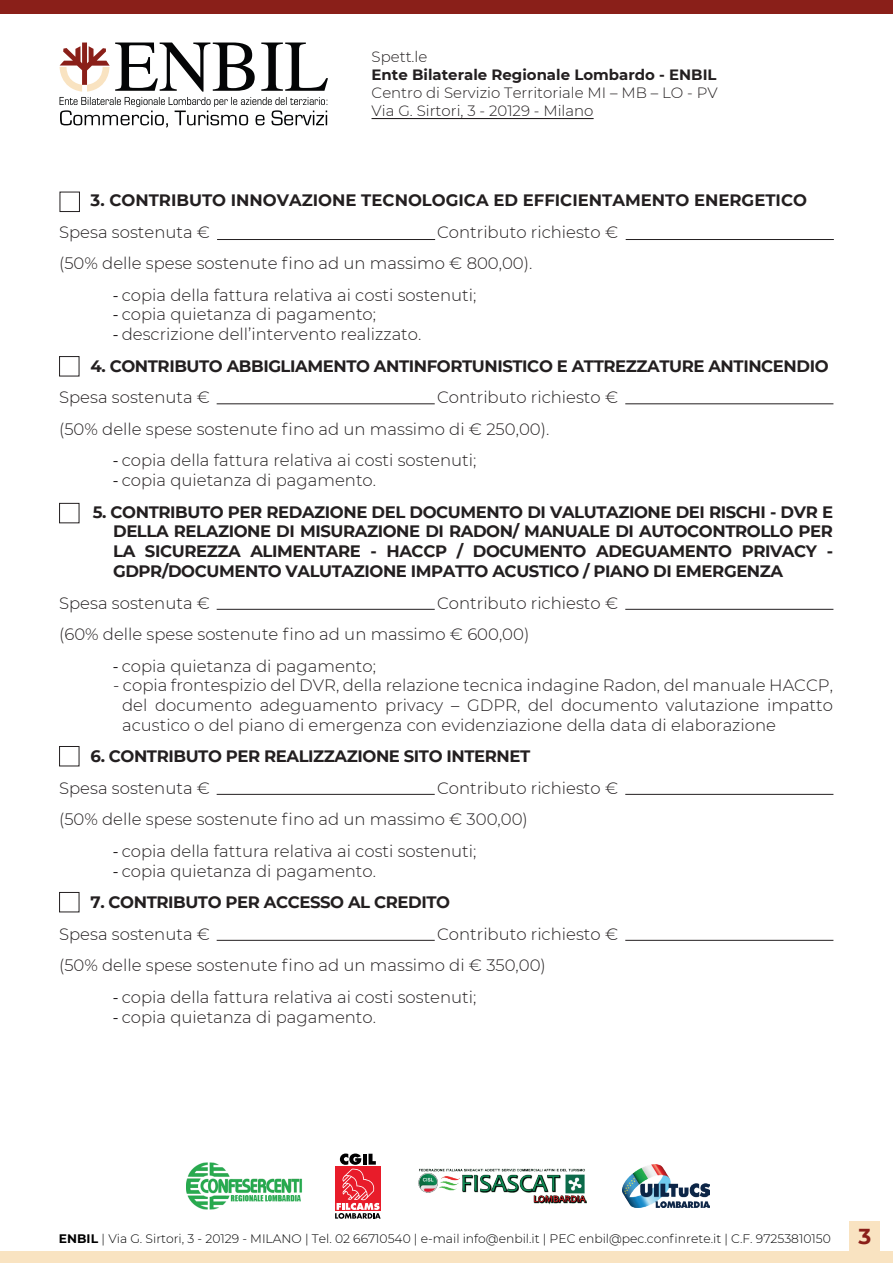
<style>
.page{position:relative;width:893px;height:1263px;background:#fff}
.page>*{position:absolute;margin:0;border:0;box-sizing:border-box;transform-origin:0 0}
.t1{font:700 21.6px "Montserrat";color:#8a1f19}
.t2{font:300 16.5px/31.5px "Montserrat";color:#231f20}
.t3{font:700 16.5px/19.8px "Montserrat";letter-spacing:-.025em;color:#231f20;text-align:justify}
.t4{font:700 16.5px "Montserrat";color:#231f20}
.t5{font:300 15px/18px "Montserrat";color:#231f20}
.t6{font:700 15px "Montserrat";color:#231f20}
.t7{font:300 12.3px "Montserrat";color:#000001}
.s1{font-family:"Myriad Pro";font-weight:400}
.s2{font-weight:700}
</style>
<div class="page">
<div style="left:60px;top:192px;width:20px;height:20px;border:1px solid #231f20"></div>
<hr style="left:217px;top:239px;width:218px;height:1px;background:#231f20">
<hr style="left:626px;top:239px;width:208px;height:1px;background:#231f20">
<div style="left:59px;top:503px;width:20px;height:20px;border:1px solid #231f20"></div>
<hr style="left:217px;top:609px;width:218px;height:1px;background:#231f20">
<hr style="left:625px;top:609px;width:208px;height:1px;background:#231f20">
<div style="left:59px;top:746px;width:20px;height:20px;border:1px solid #231f20"></div>
<hr style="left:217px;top:794px;width:218px;height:1px;background:#231f20">
<hr style="left:625px;top:794px;width:208px;height:1px;background:#231f20">
<div style="left:59px;top:892px;width:20px;height:20px;border:1px solid #231f20"></div>
<hr style="left:217px;top:940px;width:218px;height:1px;background:#231f20">
<hr style="left:625px;top:940px;width:208px;height:1px;background:#231f20">
<div style="left:59px;top:356px;width:20px;height:20px;border:1px solid #231f20"></div>
<hr style="left:217px;top:403px;width:218px;height:1px;background:#231f20">
<hr style="left:625px;top:403px;width:208px;height:1px;background:#231f20">
<div style="left:0;top:0;width:893px;height:13px;background:#8a1f19"></div>
<div style="left:0;top:1251px;width:893px;height:12px;background:#f9e3c1"></div>
<svg style="left:59px;top:43px;width:269px;height:84px"></svg>
<svg style="left:335px;top:1153px;width:46px;height:66px"></svg>
<img style="left:622px;top:1165px;width:87px;height:42px">
<img style="left:418px;top:1168px;width:169px;height:37px">
<img style="left:187px;top:1162px;width:116px;height:48px">
<hr style="left:372px;top:118px;width:222px;height:1px;background:#231f20">
<div style="left:850px;top:1221px;width:30px;height:30px;background:#f9e3c1"></div>
<p class="t5" style="left:372px;top:47px;width:57px">Spett.le</p>
<p class="t6" style="left:372px;top:64px;width:346px">Ente Bilaterale Regionale Lombardo - ENBIL</p>
<p class="t5" style="left:372px;top:83px;width:348px">Centro di Servizio Territoriale MI – MB – LO - PV<br>Via G. Sirtori, 3 - 20129 - Milano</p>
<p class="t4" style="left:91px;top:188px;width:718px">3. CONTRIBUTO INNOVAZIONE TECNOLOGICA ED EFFICIENTAMENTO ENERGETICO</p>
<p class="t2" style="left:59px;top:216px;width:152px">Spesa sostenuta €</p>
<p class="t2" style="left:59px;top:216px;width:561px;text-indent:378px">Contributo richiesto € (50% delle spese sostenute fino ad un massimo € 800,00).</p>
<p class="t2" style="left:113px;top:279px;width:365px"><span class="s1">-</span> copia della fattura relativa ai costi sostenuti;</p>
<p class="t2" style="left:113px;top:298px;width:264px"><span class="s1">-</span> copia quietanza di pagamento;</p>
<p class="t2" style="left:113px;top:318px;width:310px"><span class="s1">-</span> descrizione dell’intervento realizzato.</p>
<p class="t3" style="left:91px;top:355px;width:740px">4. CONTRIBUTO ABBIGLIAMENTO ANTINFORTUNISTICO E ATTREZZATURE ANTINCENDIO</p>
<p class="t2" style="left:59px;top:381px;width:152px">Spesa sostenuta €</p>
<p class="t2" style="left:59px;top:381px;width:561px;text-indent:378px">Contributo richiesto € (50% delle spese sostenute fino ad un massimo di € 250,00).</p>
<p class="t2" style="left:113px;top:444px;width:365px"><span class="s1">-</span> copia della fattura relativa ai costi sostenuti;</p>
<p class="t2" style="left:113px;top:464px;width:264px"><span class="s1">-</span> copia quietanza di pagamento.</p>
<p class="t3" style="left:113px;top:501px;width:721px;text-indent:-20px">5. CONTRIBUTO PER REDAZIONE DEL DOCUMENTO DI VALUTAZIONE DEI RISCHI - DVR E DELLA RELAZIONE DI MISURAZIONE DI RADON/ MANUALE DI AUTOCONTROLLO PER LA SICUREZZA ALIMENTARE - HACCP / DOCUMENTO ADEGUAMENTO PRIVACY - GDPR/DOCUMENTO VALUTAZIONE IMPATTO ACUSTICO / PIANO DI EMERGENZA</p>
<p class="t2" style="left:59px;top:586px;width:152px">Spesa sostenuta €</p>
<p class="t2" style="left:59px;top:586px;width:561px;text-indent:378px">Contributo richiesto € (60% delle spese sostenute fino ad un massimo € 600,00)</p>
<p class="t2" style="left:113px;top:649px;width:264px"><span class="s1">-</span> copia quietanza di pagamento;</p>
<p class="t2" style="left:122px;top:675px;width:712px;line-height:19.8px;text-align:justify;text-indent:-9px">- copia frontespizio del DVR, della relazione tecnica indagine Radon, del manuale HACCP, del documento adeguamento privacy – GDPR, del documento valutazione impatto acustico o del piano di emergenza con evidenziazione della data di elaborazione</p>
<p class="t3" style="left:91px;top:746px;width:441px">6. CONTRIBUTO PER REALIZZAZIONE SITO INTERNET</p>
<p class="t2" style="left:59px;top:772px;width:152px">Spesa sostenuta €</p>
<p class="t2" style="left:59px;top:772px;width:561px;text-indent:378px">Contributo richiesto € (50% delle spese sostenute fino ad un massimo € 300,00)</p>
<p class="t2" style="left:113px;top:835px;width:365px"><span class="s1">-</span> copia della fattura relativa ai costi sostenuti;</p>
<p class="t2" style="left:113px;top:855px;width:264px"><span class="s1">-</span> copia quietanza di pagamento.</p>
<p class="t3" style="left:91px;top:892px;width:361px">7. CONTRIBUTO PER ACCESSO AL CREDITO</p>
<p class="t2" style="left:59px;top:918px;width:152px">Spesa sostenuta €</p>
<p class="t2" style="left:59px;top:918px;width:561px;text-indent:378px">Contributo richiesto € (50% delle spese sostenute fino ad un massimo di € 350,00)</p>
<p class="t2" style="left:113px;top:981px;width:365px"><span class="s1">-</span> copia della fattura relativa ai costi sostenuti;</p>
<p class="t2" style="left:113px;top:1000px;width:264px"><span class="s1">-</span> copia quietanza di pagamento.</p>
<p class="t7" style="left:59px;top:1230px;width:773px"><span class="s2">ENBIL</span> | Via G. Sirtori, 3 - 20129 - MILANO | Tel. 02 66710540 | e-mail info@enbil.it | PEC enbil@pec.confinrete.it | C.F. 97253810150</p>
<h1 class="t1" style="left:859px;top:1221px;width:14px">3</h1>
</div>
